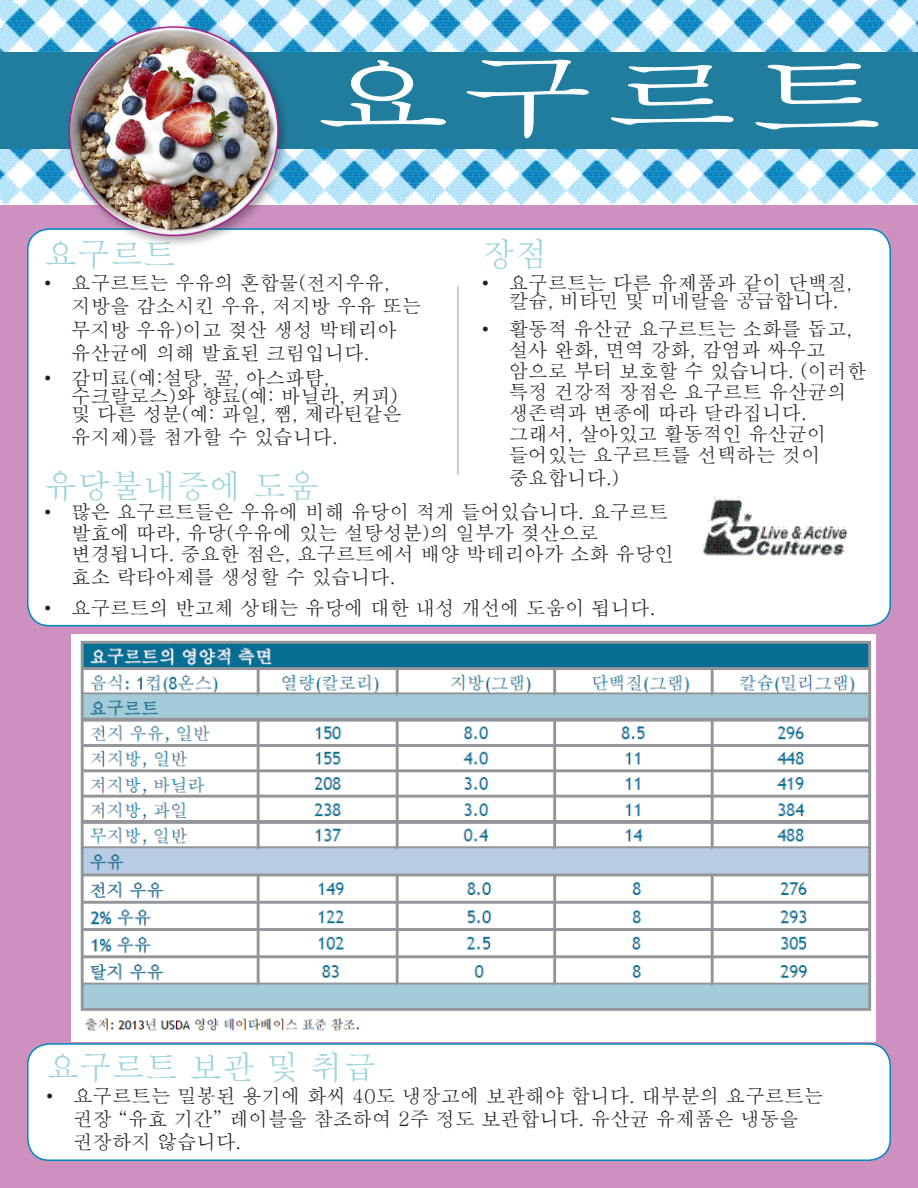
<style>
.page{position:relative;width:918px;height:1188px;background:#fff}
.page>*{position:absolute;margin:0;border:0;box-sizing:border-box;transform-origin:0 0}
.t1{font:90px "Batang";color:#fff;scale:1.52 1}
.t2{font:33px "Batang";color:#9cd4de}
.t3{font:19.5px/21px "Batang";color:#231f20}
</style>
<div class="page">
<div style="left:0;top:62px;width:918px;height:1126px;background:#ce90bf"></div>
<div style="left:28px;top:229px;width:862px;height:397px;background:#fff;border-radius:22px"></div>
<hr style="left:458px;top:286px;width:1px;height:189px;background:#939598">
<img style="left:0;top:0;width:918px;height:205px">
<div style="left:0;top:52px;width:918px;height:96px;background:#217d9e"></div>
<svg style="left:321px;top:60px;width:125px;height:67px"></svg>
<svg style="left:467px;top:59px;width:122px;height:79px"></svg>
<svg style="left:611px;top:65px;width:123px;height:59px"></svg>
<svg style="left:755px;top:63px;width:124px;height:67px"></svg>
<div style="left:28px;top:1044px;width:862px;height:116px;background:#fff;border-radius:22px"></div>
<div style="left:27px;top:1043px;width:864px;height:118px;border:2px solid #0087bf;border-radius:22px"></div>
<img style="left:702px;top:496px;width:146px;height:60px">
<div style="left:64px;top:22px;width:227px;height:226px;background:#231f20;opacity:.4"></div>
<img style="left:69px;top:27px;width:209px;height:209px;border-radius:104px">
<img style="left:72px;top:634px;width:803px;height:407px">
<p class="t1" style="left:314px;top:52px;width:377px">요구르트</p>
<p class="t2" style="left:44px;top:238px;width:133px">요구르트</p>
<p class="t3" style="left:71px;top:271px;width:352px;line-height:23.4px;text-indent:-27px">• 요구르트는 우유의 혼합물(전지우유, 지방을 감소시킨 우유, 저지방 우유 또는 무지방 우유)이고 젖산 생성 박테리아 유산균에 의해 발효된 크림입니다.</p>
<p class="t3" style="left:71px;top:369px;width:332px;line-height:18px;text-indent:-27px">• 감미료(예:설탕, 꿀, 아스파탐, 수크랄로스)와 향료(예: 바닐라, 커피) 및 다른 성분(예: 과일, 쨈, 제라틴같은</p>
<p class="t3" style="left:71px;top:427px;width:268px">유지제)를 첨가할 수 있습니다.</p>
<p class="t2" style="left:482px;top:238px;width:67px">장점</p>
<p class="t3" style="left:509px;top:274px;width:345px;line-height:18px;text-indent:-27px">• 요구르트는 다른 유제품과 같이 단백질, 칼슘, 비타민 및 미네랄을 공급합니다.</p>
<p class="t3" style="left:509px;top:318px;width:359px;text-indent:-27px">• 활동적 유산균 요구르트는 소화를 돕고, 설사 완화, 면역 강화, 감염과 싸우고 암으로 부터 보호할 수 있습니다. (이러한 특정 건강적 장점은 요구르트 유산균의 생존력과 변종에 따라 달라집니다. 그래서, 살아있고 활동적인 유산균이 들어있는 요구르트를 선택하는 것이</p>
<p class="t2" style="left:44px;top:470px;width:276px">유당불내증에 도움</p>
<p class="t3" style="left:509px;top:468px;width:112px">중요합니다.)</p>
<p class="t3" style="left:71px;top:502px;width:604px;text-indent:-27px">• 많은 요구르트들은 우유에 비해 유당이 적게 들어있습니다. 요구르트 발효에 따라, 유당(우유에 있는 설탕성분)의 일부가 젖산으로 변경됩니다. 중요한 점은, 요구르트에서 배양 박테리아가 소화 유당인</p>
<p class="t3" style="left:71px;top:567px;width:326px">효소 락타아제를 생성할 수 있습니다.</p>
<p class="t3" style="left:44px;top:597px;width:613px">• 요구르트의 반고체 상태는 유당에 대한 내성 개선에 도움이 됩니다.</p>
<p class="t2" style="left:46px;top:1051px;width:331px">요구르트 보관 및 취급</p>
<p class="t3" style="left:73px;top:1084px;width:752px;line-height:23.4px;text-indent:-27px">• 요구르트는 밀봉된 용기에 화씨 40도 냉장고에 보관해야 합니다. 대부분의 요구르트는 권장 “유효 기간” 레이블을 참조하여 2주 정도 보관합니다. 유산균 유제품은 냉동을 권장하지 않습니다.</p>
</div>
